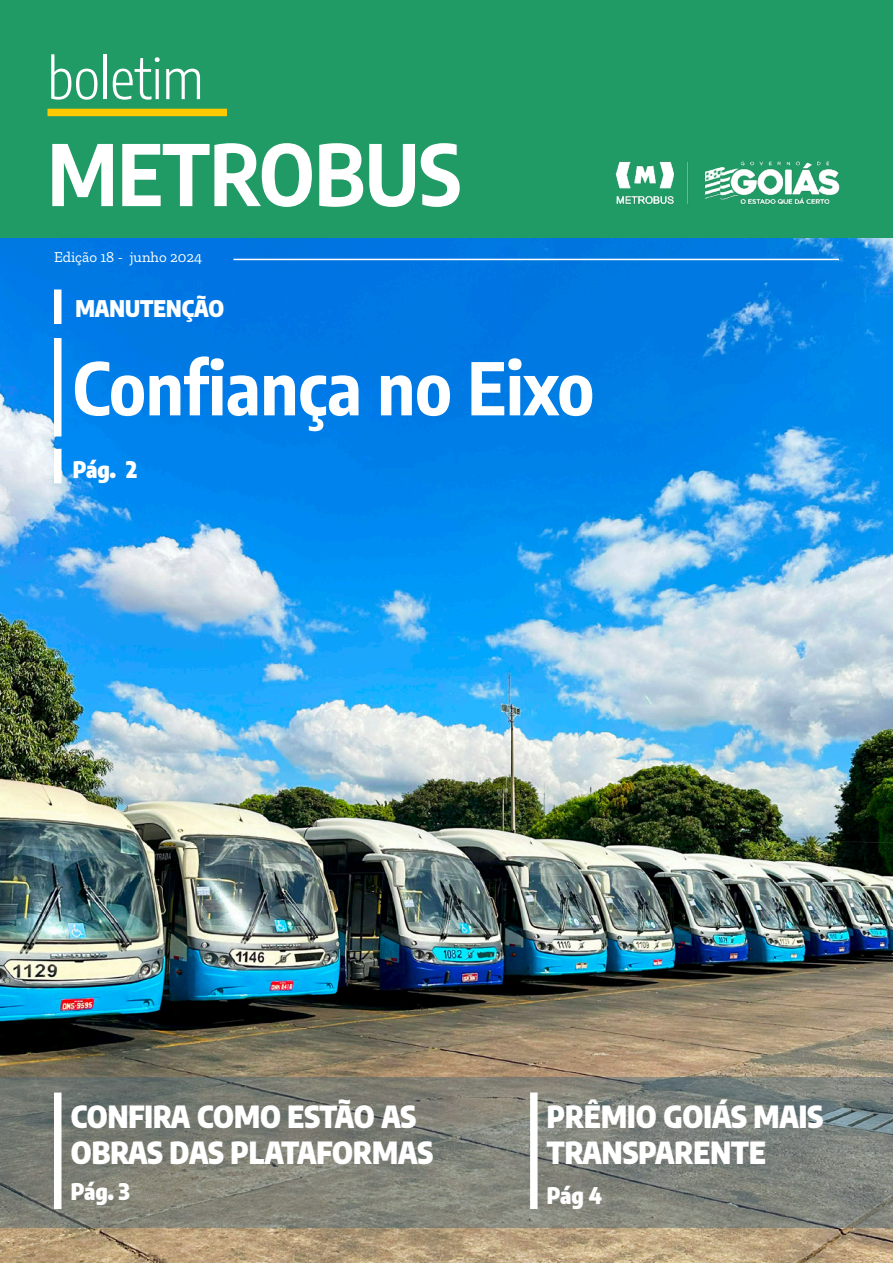
<style>
.page{position:relative;width:893px;height:1263px;background:#fff}
.page>*{position:absolute;margin:0;border:0;box-sizing:border-box;transform-origin:0 0}
.t1{font:700 84px "Encode Sans Condensed";color:#fff}
.t2{font:700 72px "Encode Sans Condensed";color:#fff}
.t3{font:300 55.5px "Encode Sans Condensed";color:#fff}
.t4{font:900 30px/36px "Encode Sans Condensed";color:#fff}
.t5{font:900 22.5px "Encode Sans Condensed";color:#fff}
.t6{font:15px "Zilla Slab";color:#fff}
</style>
<div class="page">
<img style="left:0;top:238px;width:893px;height:1025px">
<div style="left:0;top:0;width:893px;height:238px;background:#219b66"></div>
<div style="left:48px;top:109px;width:179px;height:7px;background:#ffc900"></div>
<img style="left:615px;top:161px;width:225px;height:44px">
<hr style="left:233px;top:259px;width:606px;height:1px;background:#fff">
<div style="left:54px;top:338px;width:8px;height:98px;background:#fff"></div>
<div style="left:54px;top:289px;width:8px;height:35px;background:#fff"></div>
<div style="left:54px;top:449px;width:8px;height:34px;background:#fff"></div>
<svg style="left:0;top:1077px;width:893px;height:151px"></svg>
<div style="left:530px;top:1092px;width:8px;height:117px;background:#fff"></div>
<div style="left:54px;top:1092px;width:8px;height:117px;background:#fff"></div>
<p class="t3" style="left:48px;top:40px;width:157px">boletim</p>
<p class="t1" style="left:48px;top:111px;width:415px">METROBUS</p>
<p class="t6" style="left:54px;top:249px;width:150px">Edição 18 - junho 2024</p>
<p class="t5" style="left:75px;top:291px;width:150px">MANUTENÇÃO</p>
<p class="t2" style="left:73px;top:334px;width:523px">Confiança no Eixo</p>
<p class="t5" style="left:73px;top:452px;width:66px">Pág. 2</p>
<p class="t4" style="left:71px;top:1097px;width:364px">CONFIRA COMO ESTÃO AS<br>OBRAS DAS PLATAFORMAS</p>
<p class="t5" style="left:71px;top:1174px;width:61px">Pág. 3</p>
<p class="t4" style="left:547px;top:1096px;width:278px">PRÊMIO GOIÁS MAIS</p>
<p class="t4" style="left:547px;top:1132px;width:220px">TRANSPARENTE</p>
<p class="t5" style="left:547px;top:1177px;width:57px">Pág 4</p>
</div>
